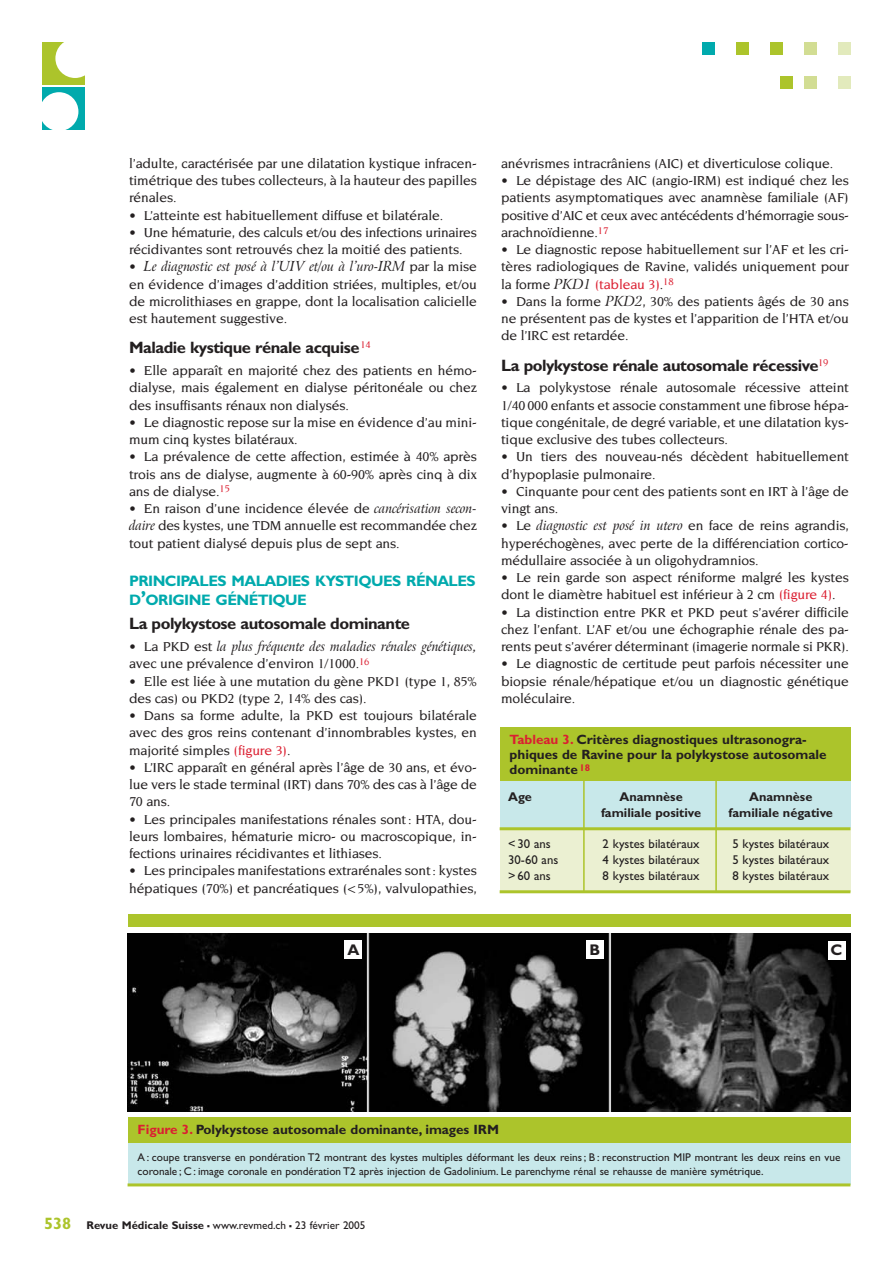
<style>
.page{position:relative;width:893px;height:1263px;background:#fff}
.page>*{position:absolute;margin:0;border:0;box-sizing:border-box;transform-origin:0 0}
.t1{font:700 16.5px "Gill Sans";letter-spacing:-.03em;color:#231f20}
.t2{font:700 15.45px "Gill Sans";color:#231f20}
.t3{font:700 15.15px/19.5px "Gill Sans";letter-spacing:-.04em;color:#00aaad}
.t4{font:500 13.95px/17.2px "Novarese";letter-spacing:-.01em;color:#231f20;text-align:justify}
.t5{font:italic 13.95px "Arrus BT";letter-spacing:-.01em;color:#231f20;scale:.95 1}
.t6{font:700 13.5px/15px "Gill Sans";color:#231f20}
.t7{font:12.75px "Gill Sans";color:#231f20}
.t8{font:700 12.75px "Gill Sans";color:#231f20}
.t9{font:11.25px/13.5px "Gill Sans";color:#231f20}
.s1{font-family:"Novarese";font-weight:500;font-style:normal}
.s2{font-family:"Arrus BT";font-weight:400;font-style:italic}
.s3{font-size:20.25px}
.s4{color:#db1f31}
.s5{font-weight:700;font-size:16.5px;color:#acc42b}
.s6{font-weight:700}
.s7{font-weight:700;font-size:16.5px}
</style>
<div class="page">
<div style="left:838px;top:43px;width:12px;height:12px;background:#e2eabc"></div>
<div style="left:804px;top:43px;width:12px;height:12px;background:#d2dd93"></div>
<div style="left:770px;top:43px;width:12px;height:12px;background:#acc42b"></div>
<div style="left:736px;top:43px;width:12px;height:12px;background:#acc42b"></div>
<div style="left:702px;top:43px;width:12px;height:12px;background:#00aaad"></div>
<div style="left:838px;top:77px;width:12px;height:12px;background:#e2eabc"></div>
<div style="left:804px;top:77px;width:12px;height:12px;background:#d2dd93"></div>
<div style="left:780px;top:77px;width:13px;height:12px;background:#acc42b"></div>
<div style="left:43px;top:43px;width:42px;height:42px;background:#acc42b"></div>
<div style="left:55px;top:39px;width:40px;height:39px;background:#fff;border-radius:50%"></div>
<div style="left:43px;top:87px;width:42px;height:43px;background:#00aaad"></div>
<div style="left:40px;top:92px;width:38px;height:39px;background:#fff;border-radius:50%"></div>
<img style="left:128px;top:934px;width:722px;height:177px">
<div style="left:128px;top:1123px;width:722px;height:61px;background:#c8e8ea"></div>
<div style="left:128px;top:1117px;width:722px;height:25px;background:#acc42b"></div>
<div style="left:128px;top:914px;width:722px;height:13px;background:#acc42b"></div>
<hr style="left:128px;top:1183px;width:722px;height:3px;background:#acc42b">
<div style="left:345px;top:941px;width:17px;height:18px;background:#fff"></div>
<div style="left:586px;top:941px;width:18px;height:18px;background:#fff"></div>
<div style="left:828px;top:941px;width:17px;height:18px;background:#fff"></div>
<div style="left:500px;top:828px;width:350px;height:64px;background:#ebf0d2"></div>
<div style="left:500px;top:761px;width:350px;height:67px;background:#c8e8ea"></div>
<hr style="left:500px;top:827px;width:350px;height:3px;background:#acc42b">
<hr style="left:500px;top:890px;width:350px;height:3px;background:#acc42b">
<hr style="left:583px;top:780px;width:2px;height:113px;background:#acc42b">
<hr style="left:715px;top:780px;width:2px;height:112px;background:#acc42b">
<div style="left:500px;top:728px;width:350px;height:53px;background:#acc42b"></div>
<p class="t4" style="left:129px;top:155px;width:349px">l’adulte, caractérisée par une dilatation kystique infracen&shy;timétrique des tubes collecteurs, à la hauteur des papilles rénales.</p>
<p class="t4" style="left:129px;top:207px;width:316px">• L’atteinte est habituellement diffuse et bilatérale.</p>
<p class="t4" style="left:129px;top:224px;width:349px">• Une hématurie, des calculs et/ou des infections urinaires récidivantes sont retrouvés chez la moitié des patients.</p>
<p class="t5" style="left:129px;top:258px;width:368px"><span class="s1">•</span> Le diagnostic est posé à l’UIV et/ou à l’uro-IRM <span class="s1">par la mise</span></p>
<p class="t4" style="left:129px;top:276px;width:349px">en évidence d’images d’addition striées, multiples, et/ou de microlithiases en grappe, dont la localisation calicielle est hautement suggestive.</p>
<p class="t1" style="left:129px;top:341px;width:243px">Maladie kystique rénale acquise<sup>14</sup></p>
<p class="t4" style="left:129px;top:362px;width:349px">• Elle apparaît en majorité chez des patients en hémo&shy;dialyse, mais également en dialyse péritonéale ou chez des insuffisants rénaux non dialysés.</p>
<p class="t4" style="left:129px;top:414px;width:349px">• Le diagnostic repose sur la mise en évidence d’au mini&shy;mum cinq kystes bilatéraux.</p>
<p class="t4" style="left:129px;top:449px;width:349px">• La prévalence de cette affection, estimée à 40% après trois ans de dialyse, augmente à 60-90% après cinq à dix ans de dialyse.<sup>15</sup></p>
<p class="t4" style="left:129px;top:500px;width:349px">• En raison d’une incidence élevée de <span class="s2">cancérisation secon&shy;daire</span> des kystes, une TDM annuelle est recommandée chez tout patient dialysé depuis plus de sept ans.</p>
<p class="t3" style="left:129px;top:572px;width:348px">PRINCIPALES MALADIES KYSTIQUES RÉNALES<br>D<span class="s3">’</span>ORIGINE GÉNÉTIQUE</p>
<p class="t1" style="left:129px;top:617px;width:282px">La polykystose autosomale dominante</p>
<p class="t5" style="left:129px;top:638px;width:368px"><span class="s1">• La PKD est</span> la plus fréquente des maladies rénales génétiques,</p>
<p class="t4" style="left:129px;top:656px;width:242px">avec une prévalence d’environ 1/1000.<sup>16</sup></p>
<p class="t4" style="left:129px;top:673px;width:349px">• Elle est liée à une mutation du gène PKD1 (type 1, 85% des cas) ou PKD2 (type 2, 14% des cas).</p>
<p class="t4" style="left:129px;top:707px;width:349px">• Dans sa forme adulte, la PKD est toujours bilatérale avec des gros reins contenant d’innombrables kystes, en majorité simples <span class="s4">(figure 3)</span>.</p>
<p class="t4" style="left:129px;top:759px;width:349px">• L’IRC apparaît en général après l’âge de 30 ans, et évo&shy;lue vers le stade terminal (IRT) dans 70% des cas à l’âge de 70 ans.</p>
<p class="t4" style="left:129px;top:811px;width:349px">• Les principales manifestations rénales sont: HTA, dou&shy;leurs lombaires, hématurie micro- ou macroscopique, in&shy;fections urinaires récidivantes et lithiases.</p>
<p class="t4" style="left:129px;top:863px;width:349px">• Les principales manifestations extrarénales sont: kystes hépatiques (70%) et pancréatiques (&lt;5%), valvulopathies,</p>
<p class="t4" style="left:501px;top:155px;width:333px">anévrismes intracrâniens (AIC) et diverticulose colique.</p>
<p class="t4" style="left:501px;top:173px;width:349px">• Le dépistage des AIC (angio-IRM) est indiqué chez les patients asymptomatiques avec anamnèse familiale (AF) positive d’AIC et ceux avec antécédents d’hémorragie sous&shy;arachnoïdienne.<sup>17</sup></p>
<p class="t4" style="left:501px;top:242px;width:349px">• Le diagnostic repose habituellement sur l’AF et les cri&shy;tères radiologiques de Ravine, validés uniquement pour la forme <span class="s2">PKD1</span> <span class="s4">(tableau 3)</span>.<sup>18</sup></p>
<p class="t4" style="left:501px;top:293px;width:349px">• Dans la forme <span class="s2">PKD2</span>, 30% des patients âgés de 30 ans ne présentent pas de kystes et l’apparition de l’HTA et/ou de l’IRC est retardée.</p>
<p class="t1" style="left:501px;top:359px;width:329px">La polykystose rénale autosomale récessive<sup>19</sup></p>
<p class="t4" style="left:501px;top:380px;width:349px">• La polykystose rénale autosomale récessive atteint 1/40 000 enfants et associe constamment une fibrose hépa&shy;tique congénitale, de degré variable, et une dilatation kys&shy;tique exclusive des tubes collecteurs.</p>
<p class="t4" style="left:501px;top:449px;width:349px">• Un tiers des nouveau-nés décèdent habituellement d’hypoplasie pulmonaire.</p>
<p class="t4" style="left:501px;top:483px;width:349px">• Cinquante pour cent des patients sont en IRT à l’âge de vingt ans.</p>
<p class="t4" style="left:501px;top:518px;width:349px">• Le <span class="s2">diagnostic est posé in utero</span> en face de reins agrandis, hyperéchogènes, avec perte de la différenciation cortico&shy;médullaire associée à un oligohydramnios.</p>
<p class="t4" style="left:501px;top:569px;width:349px">• Le rein garde son aspect réniforme malgré les kystes dont le diamètre habituel est inférieur à 2 cm <span class="s4">(figure 4)</span>.</p>
<p class="t4" style="left:501px;top:604px;width:349px">• La distinction entre PKR et PKD peut s’avérer difficile chez l’enfant. L’AF et/ou une échographie rénale des pa&shy;rents peut s’avérer déterminant (imagerie normale si PKR).</p>
<p class="t4" style="left:501px;top:656px;width:349px">• Le diagnostic de certitude peut parfois nécessiter une biopsie rénale/hépatique et/ou un diagnostic génétique moléculaire.</p>
<p class="t6" style="left:510px;top:733px;width:319px"><span class="s4">Tableau 3.</span> Critères diagnostiques ultrasonogra&shy;phiques de Ravine pour la polykystose autosomale dominante <sup>18</sup></p>
<p class="t8" style="left:508px;top:792px;width:25px">Age</p>
<p class="t8" style="left:619px;top:792px;width:65px">Anamnèse</p>
<p class="t8" style="left:749px;top:792px;width:65px">Anamnèse</p>
<p class="t8" style="left:601px;top:807px;width:102px">familiale positive</p>
<p class="t8" style="left:729px;top:807px;width:106px">familiale négative</p>
<p class="t7" style="left:508px;top:839px;width:44px">&lt; 30 ans</p>
<p class="t7" style="left:603px;top:839px;width:98px">2 kystes bilatéraux</p>
<p class="t7" style="left:732px;top:839px;width:98px">5 kystes bilatéraux</p>
<p class="t7" style="left:508px;top:855px;width:52px">30-60 ans</p>
<p class="t7" style="left:603px;top:855px;width:98px">4 kystes bilatéraux</p>
<p class="t7" style="left:732px;top:855px;width:98px">5 kystes bilatéraux</p>
<p class="t7" style="left:508px;top:870px;width:44px">&gt; 60 ans</p>
<p class="t7" style="left:603px;top:870px;width:98px">8 kystes bilatéraux</p>
<p class="t7" style="left:732px;top:870px;width:98px">8 kystes bilatéraux</p>
<p class="t2" style="left:347px;top:944px;width:14px">A</p>
<p class="t2" style="left:590px;top:944px;width:12px">B</p>
<p class="t2" style="left:831px;top:944px;width:13px">C</p>
<p class="t6" style="left:138px;top:1123px;width:363px"><span class="s4">Figure 3.</span> Polykystose autosomale dominante, images IRM</p>
<p class="t9" style="left:138px;top:1152px;width:704px">A: coupe transverse en pondération T2 montrant des kystes multiples déformant les deux reins; B : reconstruction MIP montrant les deux reins en vue coronale ; C : image coronale en pondération T2 après injection de Gadolinium. Le parenchyme rénal se rehausse de manière symétrique.</p>
<p class="t9" style="left:44px;top:1219px;width:323px"><span class="s5">538</span> <span class="s6">Revue Médicale Suisse</span> <span class="s7">–</span> www.revmed.ch <span class="s7">–</span> 23 février 2005</p>
</div>
